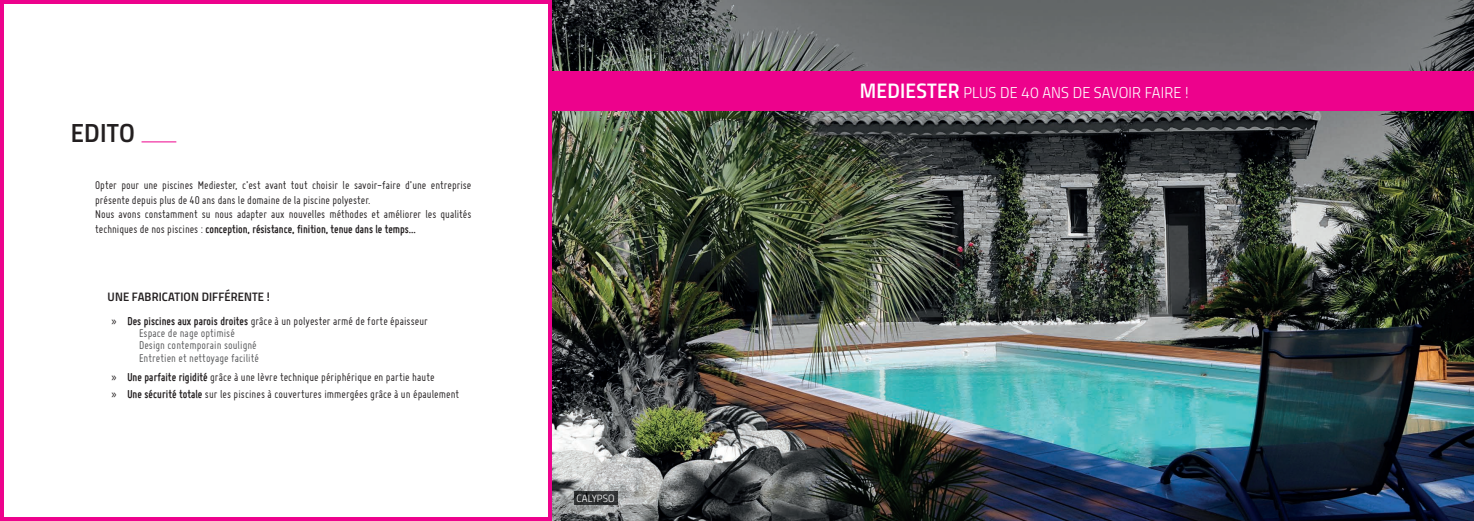
<style>
.page{position:relative;width:1474px;height:521px;background:#fff}
.page>*{position:absolute;margin:0;border:0;box-sizing:border-box;transform-origin:0 0}
.t1{font:26.25px "Titillium Semibold Upright";letter-spacing:.01em;color:#231f20}
.t2{font:15.75px "Titillium Light Upright";letter-spacing:.01em;color:#fff}
.t3{font:12.25px/14.7px "Miso";color:#231f20}
.t4{font:12.25px/12.2px "Miso";letter-spacing:.005em;color:#57585a}
.t5{font:12.25px "Titillium Semibold Upright";letter-spacing:.01em;color:#231f20}
.t6{font:10.5px "Titillium Light Upright";letter-spacing:.01em;color:#fff}
.s1{font-weight:700}
.s2{font-family:"Myriad Pro";color:#231f20}
.s3{font-weight:700;color:#231f20}
.s4{color:#231f20}
.s5{font-family:"Myriad Pro"}
.s6{font-family:"Titillium Semibold Upright";font-size:21px}
</style>
<div class="page">
<img style="left:551px;top:0;width:922px;height:521px">
<div style="left:549px;top:71px;width:924px;height:39px;background:#ed028c"></div>
<hr style="left:548px;top:0;width:3px;height:521px;background:#ed028c">
<hr style="left:2px;top:517px;width:546px;height:4px;background:#ed028c">
<hr style="left:0;top:0;width:4px;height:521px;background:#ed028c">
<hr style="left:3px;top:0;width:545px;height:4px;background:#ed028c">
<hr style="left:141px;top:141px;width:35px;height:1px;background:#ed028c">
<img style="left:574px;top:491px;width:43px;height:13px">
<h1 class="t1" style="left:71px;top:113px;width:66px">EDITO</h1>
<p class="t3" style="left:95px;top:177px;width:378px">Opter pour une piscines Mediester, c’est avant tout choisir le savoir-faire d’une entreprise présente depuis plus de 40 ans dans le domaine de la piscine polyester.<br>Nous avons constamment su nous adapter aux nouvelles méthodes et améliorer les qualités techniques de nos piscines : <span class="s1">conception, résistance, finition, tenue dans le temps...</span></p>
<p class="t5" style="left:108px;top:287px;width:164px">UNE FABRICATION DIFFÉRENTE !</p>
<p class="t4" style="left:139px;top:315px;width:290px;text-indent:-27px"><span class="s2">»</span> <span class="s3">Des piscines aux parois droites</span> <span class="s4">grâce à un polyester armé de forte épaisseur </span>Espace de nage optimisé<br>Design contemporain souligné<br>Entretien et nettoyage facilité</p>
<p class="t3" style="left:112px;top:368px;width:349px;line-height:17.5px"><span class="s5">»</span> <span class="s1">Une parfaite rigidité</span> grâce à une lèvre technique périphérique en partie haute<br><span class="s5">»</span> <span class="s1">Une sécurité totale</span> sur les piscines à couvertures immergées grâce à un épaulement</p>
<p class="t6" style="left:576px;top:490px;width:40px">CALYPSO</p>
<p class="t2" style="left:860px;top:81px;width:330px"><span class="s6">MEDIESTER</span> PLUS DE 40 ANS DE SAVOIR FAIRE !</p>
</div>
